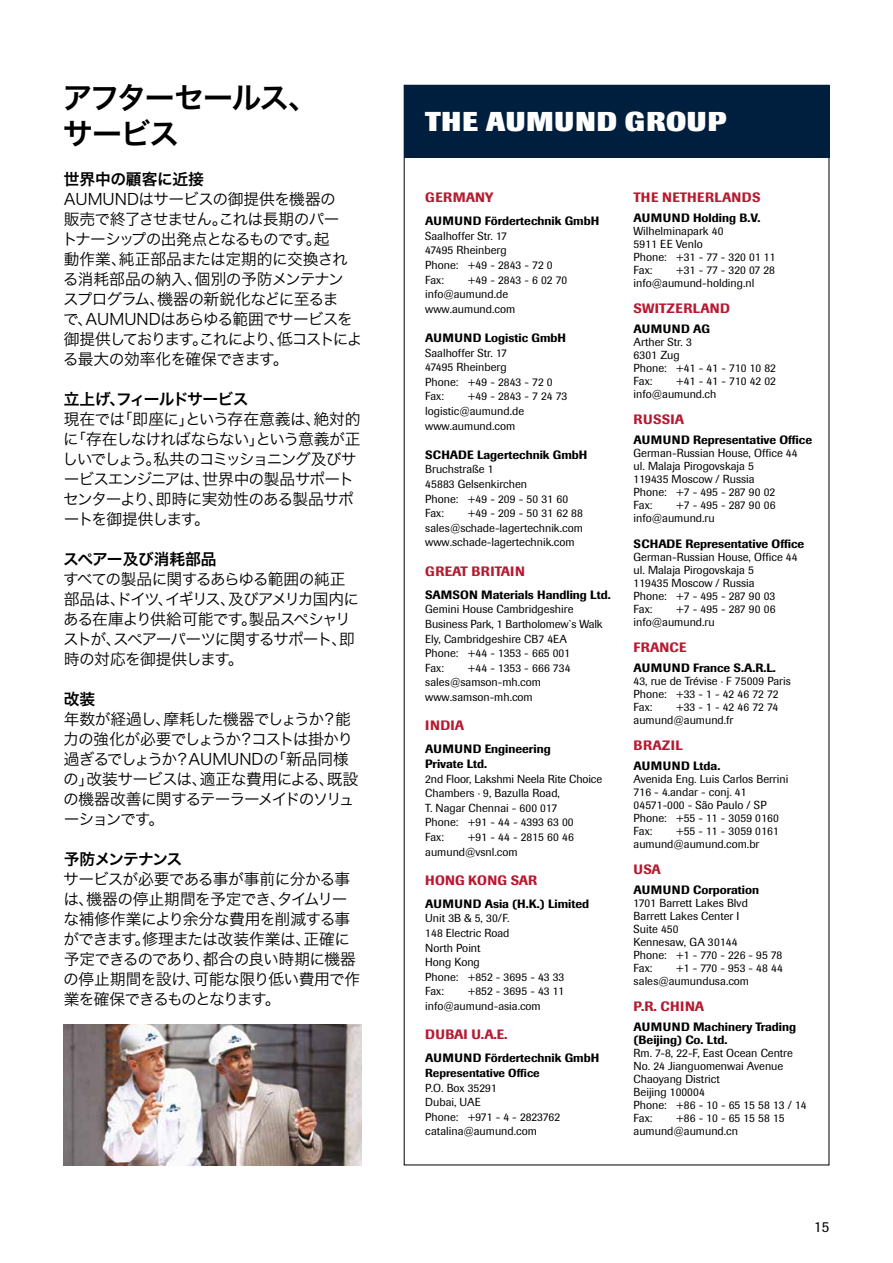
<style>
.page{position:relative;width:893px;height:1263px;background:#fff}
.page>*{position:absolute;margin:0;border:0;box-sizing:border-box;transform-origin:0 0}
.t1{font:30px/36px "Hira Kaku Pro N W6";letter-spacing:-.05em;color:#000}
.t2{font:800 27px "Imago";letter-spacing:.04em;color:#fff}
.t3{font:15.75px/20px "Hira Kaku Pro N W3";letter-spacing:-.055em;color:#000}
.t4{font:15.75px "Hira Kaku Pro N W6";letter-spacing:-.05em;color:#000}
.t5{font:15.75px "Hira Kaku Pro N W6";letter-spacing:-.03em;color:#000}
.t6{font:15.75px "Hira Kaku Pro N W6";letter-spacing:-.005em;color:#000}
.t7{font:15.75px "Hira Kaku Pro N W6";letter-spacing:-.065em;color:#000}
.t8{font:15px "Imago";color:#000}
.t9{font:500 13.5px "Imago";letter-spacing:.02em;color:#b61a31}
.t10{font:500 12px/14.5px "Imago";color:#000}
.t11{font:500 12px "Imago";letter-spacing:.02em;color:#000}
.t12{font:500 12px "Imago";letter-spacing:.04em;color:#000}
.t13{font:11.55px/13px "Imago";color:#000}
.t14{font:500 11.55px "Imago";color:#000}
</style>
<div class="page">
<img style="left:64px;top:1024px;width:297px;height:141px">
<div style="left:404px;top:85px;width:425px;height:72px;background:#001e3e"></div>
<h1 class="t1" style="left:62px;top:78px;width:257px">アフターセールス、サービス</h1>
<h3 class="t5" style="left:64px;top:165px;width:142px">世界中の顧客に近接</h3>
<h3 class="t3" style="left:62px;top:188px;width:302px">AUMUNDはサービスの御提供を機器の<br>販売で終了させません。これは長期のパー<br>トナーシップの出発点となるものです。起<br>動作業、純正部品または定期的に交換される消耗部品の納入、個別の予防メンテナンスプログラム、機器の新鋭化などに至るま<br>で、AUMUNDはあらゆる範囲でサービスを御提供しております。これにより、低コストによる最大の効率化を確保できます。</h3>
<h3 class="t4" style="left:64px;top:385px;width:186px">立上げ、フィールドサービス</h3>
<h3 class="t3" style="left:63px;top:408px;width:300px">現在では「即座に」という存在意義は、絶対的に「存在しなければならない」という意義が正しいでしょう。私共のコミッショニング及びサービスエンジニアは、世界中の製品サポートセンターより、即時に実効性のある製品サポートを御提供します。</h3>
<h3 class="t6" style="left:63px;top:545px;width:155px">スペアー及び消耗部品</h3>
<h3 class="t3" style="left:63px;top:568px;width:298px">すべての製品に関するあらゆる範囲の純正部品は、ドイツ、イギリス、及びアメリカ国内にある在庫より供給可能です。製品スペシャリストが、スペアーパーツに関するサポート、即時の対応を御提供します。</h3>
<h3 class="t5" style="left:64px;top:684px;width:33px">改装</h3>
<h3 class="t3" style="left:63px;top:708px;width:296px">年数が経過し、摩耗した機器でしょうか？能力の強化が必要でしょうか？コストは掛かり過ぎるでしょうか？AUMUNDの「新品同様の」改装サービスは、適正な費用による、既設の機器改善に関するテーラーメイドのソリューションです。</h3>
<h3 class="t7" style="left:64px;top:844px;width:120px">予防メンテナンス</h3>
<h3 class="t3" style="left:63px;top:867px;width:298px">サービスが必要である事が事前に分かる事は、機器の停止期間を予定でき、タイムリーな補修作業により余分な費用を削減する事ができます。修理または改装作業は、正確に予定できるのであり、都合の良い時期に機器の停止期間を設け、可能な限り低い費用で作業を確保できるものとなります。</h3>
<h2 class="t2" style="left:425px;top:105px;width:302px">THE AUMUND GROUP</h2>
<p class="t9" style="left:425px;top:189px;width:70px">GERMANY</p>
<p class="t10" style="left:425px;top:214px;width:175px">AUMUND Fördertechnik GmbH</p>
<p class="t13" style="left:425px;top:229px;width:129px;line-height:14.5px">Saalhoffer Str. 17<br>47495 Rheinberg<br>Phone: +49 - 2843 - 72 0<br>Fax:</p>
<p class="t13" style="left:425px;top:272px;width:143px;line-height:14.5px;text-indent:43px">+49 - 2843 - 6 02 70 info@aumund.de www.aumund.com</p>
<p class="t10" style="left:425px;top:330px;width:142px">AUMUND Logistic GmbH</p>
<p class="t13" style="left:425px;top:345px;width:129px;line-height:14.5px">Saalhoffer Str. 17<br>47495 Rheinberg<br>Phone: +49 - 2843 - 72 0<br>Fax:</p>
<p class="t13" style="left:425px;top:389px;width:144px;line-height:14.5px;text-indent:43px">+49 - 2843 - 7 24 73 logistic@aumund.de www.aumund.com</p>
<p class="t10" style="left:425px;top:447px;width:164px">SCHADE Lagertechnik GmbH</p>
<p class="t13" style="left:425px;top:462px;width:144px;line-height:14.5px">Bruchstraße 1<br>45883 Gelsenkirchen<br>Phone: +49 - 209 - 50 31 60<br>Fax:</p>
<p class="t13" style="left:425px;top:506px;width:159px;line-height:14.5px;text-align:justify;text-indent:43px">+49 - 209 - 50 31 62 88 sales@schade-lagertechnik.com www.schade-lagertechnik.com</p>
<p class="t9" style="left:425px;top:563px;width:101px">GREAT BRITAIN</p>
<p class="t10" style="left:425px;top:587px;width:187px">SAMSON Materials Handling Ltd.</p>
<p class="t13" style="left:425px;top:602px;width:179px;line-height:14.5px">Gemini House Cambridgeshire<br>Business Park, 1 Bartholomew`s Walk<br>Ely, Cambridgeshire CB7 4EA<br>Phone: +44 - 1353 - 665 001<br>Fax:</p>
<p class="t13" style="left:425px;top:660px;width:147px;line-height:14.5px;text-indent:43px">+44 - 1353 - 666 734 sales@samson-mh.com www.samson-mh.com</p>
<p class="t9" style="left:425px;top:717px;width:14px">Indi</p>
<p class="t9" style="left:455px;top:717px;width:11px">A</p>
<p class="t10" style="left:425px;top:742px;width:127px">AUMUND Engineering<br>Private Ltd.</p>
<p class="t13" style="left:425px;top:771px;width:178px;line-height:14.5px">2nd Floor, Lakshmi Neela Rite Choice<br>Chambers · 9, Bazulla Road,<br>T. Nagar Chennai - 600 017<br>Phone: +91 - 44 - 4393 63 00<br>Fax:</p>
<p class="t13" style="left:425px;top:830px;width:150px;line-height:14.5px;text-indent:43px">+91 - 44 - 2815 60 46 aumund@vsnl.com</p>
<p class="t9" style="left:425px;top:872px;width:113px">HONG KONG SAR</p>
<p class="t10" style="left:425px;top:896px;width:166px">AUMUND Asia (H.K.) Limited</p>
<p class="t13" style="left:425px;top:911px;width:141px;line-height:14.5px">Unit 3B &amp; 5, 30/F.<br>148 Electric Road<br>North Point<br>Hong Kong<br>Phone: +852 - 3695 - 43 33<br>Fax:</p>
<p class="t13" style="left:425px;top:984px;width:141px;line-height:14.5px;text-indent:43px">+852 - 3695 - 43 11 info@aumund-asia.com</p>
<p class="t9" style="left:425px;top:1026px;width:19px">Dubai</p>
<p class="t9" style="left:471px;top:1026px;width:38px">U.A.e.</p>
<p class="t10" style="left:425px;top:1051px;width:175px">AUMUND Fördertechnik GmbH</p>
<p class="t14" style="left:425px;top:1066px;width:116px">Representative Office</p>
<p class="t13" style="left:425px;top:1080px;width:136px;line-height:14.5px">P.O. Box 35291<br>Dubai, UAE<br>Phone: +971 - 4 - 2823762 catalina@aumund.com</p>
<p class="t9" style="left:634px;top:189px;width:128px">THE NETHERLANDS</p>
<p class="t10" style="left:634px;top:211px;width:128px">AUMUND Holding B.V.</p>
<p class="t13" style="left:634px;top:225px;width:143px">Wilhelminapark 40<br>5911 EE Venlo<br>Phone: +31 - 77 - 320 01 11<br>Fax:</p>
<p class="t13" style="left:634px;top:264px;width:143px;text-indent:43px">+31 - 77 - 320 07 28 info@aumund-holding.nl</p>
<p class="t9" style="left:634px;top:300px;width:98px">SWITZERLAND</p>
<p class="t12" style="left:634px;top:322px;width:78px">AUMUND AG</p>
<p class="t13" style="left:634px;top:336px;width:144px">Arther Str. 3<br>6301 Zug<br>Phone: +41 - 41 - 710 10 82<br>Fax:</p>
<p class="t13" style="left:634px;top:375px;width:144px;text-indent:43px">+41 - 41 - 710 42 02 info@aumund.ch</p>
<p class="t9" style="left:634px;top:411px;width:52px">RUSSIA</p>
<p class="t10" style="left:634px;top:433px;width:180px">AUMUND Representative Office</p>
<p class="t13" style="left:634px;top:447px;width:166px">German-Russian House, Office 44 ul. Malaja Pirogovskaja 5<br>119435 Moscow / Russia<br>Phone: +7 - 495 - 287 90 02<br>Fax:</p>
<p class="t13" style="left:634px;top:499px;width:143px;text-indent:43px">+7 - 495 - 287 90 06 info@aumund.ru</p>
<p class="t10" style="left:634px;top:537px;width:172px">SCHADE Representative Office</p>
<p class="t13" style="left:634px;top:551px;width:166px">German-Russian House, Office 44 ul. Malaja Pirogovskaja 5<br>119435 Moscow / Russia<br>Phone: +7 - 495 - 287 90 03<br>Fax:</p>
<p class="t13" style="left:634px;top:603px;width:143px;text-indent:43px">+7 - 495 - 287 90 06 info@aumund.ru</p>
<p class="t9" style="left:634px;top:639px;width:54px">FRANCE</p>
<p class="t10" style="left:634px;top:661px;width:144px">AUMUND France S.A.R.L.</p>
<p class="t13" style="left:634px;top:675px;width:159px">43, rue de Trévise · F 75009 Paris<br>Phone: +33 - 1 - 42 46 72 72<br>Fax:</p>
<p class="t13" style="left:634px;top:701px;width:146px;text-indent:43px">+33 - 1 - 42 46 72 74 aumund@aumund.fr</p>
<p class="t9" style="left:634px;top:737px;width:51px">BRAZIL</p>
<p class="t11" style="left:634px;top:759px;width:88px">AUMUND Ltda.</p>
<p class="t13" style="left:634px;top:773px;width:156px">Avenida Eng. Luis Carlos Berrini<br>716 - 4.andar - conj. 41<br>04571-000 - São Paulo / SP<br>Phone: +55 - 11 - 3059 0160<br>Fax:</p>
<p class="t13" style="left:634px;top:825px;width:147px;text-indent:43px">+55 - 11 - 3059 0161 aumund@aumund.com.br</p>
<p class="t9" style="left:634px;top:861px;width:29px">USA</p>
<p class="t10" style="left:634px;top:883px;width:127px">AUMUND Corporation</p>
<p class="t13" style="left:634px;top:897px;width:150px">1701 Barrett Lakes Blvd<br>Barrett Lakes Center I<br>Suite 450<br>Kennesaw, GA 30144<br>Phone: +1 - 770 - 226 - 95 78<br>Fax:</p>
<p class="t13" style="left:634px;top:962px;width:151px;text-indent:43px">+1 - 770 - 953 - 48 44 sales@aumundusa.com</p>
<p class="t9" style="left:634px;top:998px;width:72px">P.R. CHINA</p>
<p class="t10" style="left:634px;top:1020px;width:164px;line-height:13px">AUMUND Machinery Trading (Beijing) Co. Ltd.</p>
<p class="t13" style="left:634px;top:1047px;width:174px">Rm. 7-8, 22-F, East Ocean Centre<br>No. 24 Jianguomenwai Avenue<br>Chaoyang District<br>Beijing 100004<br>Phone: +86 - 10 - 65 15 58 13 / 14<br>Fax:</p>
<p class="t13" style="left:634px;top:1112px;width:153px;text-indent:43px">+86 - 10 - 65 15 58 15 aumund@aumund.cn</p>
<p class="t8" style="left:814px;top:1218px;width:16px">15</p>
</div>
